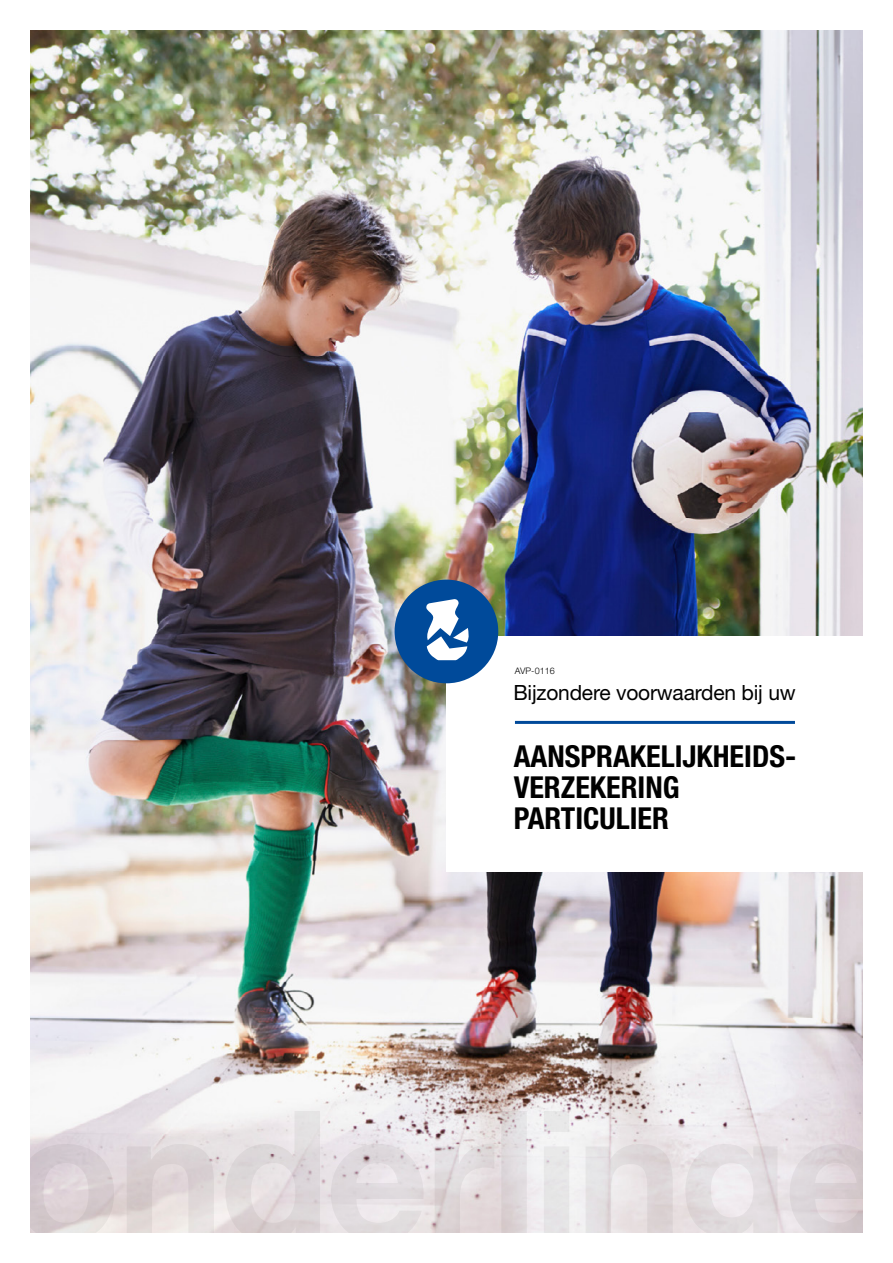
<style>
.page{position:relative;width:893px;height:1263px;background:#fff}
.page>*{position:absolute;margin:0;border:0;box-sizing:border-box;transform-origin:0 0}
.t1{font:700 condensed 30.3px/30.9px "Helvetica Neue LT Std";color:#000}
.t2{font:21px "Helvetica Neue LT Std";letter-spacing:-.01em;color:#000}
.t3{font:300 9px "Helvetica Neue LT Std";letter-spacing:.01em;color:#000}
</style>
<div class="page">
<img style="left:31px;top:31px;width:831px;height:1080px">
<div style="left:446px;top:636px;width:447px;height:236px;background:#fff"></div>
<div style="left:395px;top:580px;width:103px;height:103px;background:#004a9a;border-radius:50%"></div>
<svg style="left:30px;top:1111px;width:833px;height:122px;background:#e3dddf"></svg>
<hr style="left:515px;top:721px;width:280px;height:3px;background:#004a9a">
<svg style="left:426px;top:599px;width:43px;height:61px"></svg>
<p class="t3" style="left:515px;top:665px;width:42px">AVP-0116</p>
<p class="t2" style="left:513px;top:679px;width:284px">Bijzondere voorwaarden bij uw</p>
<p class="t1" style="left:514px;top:740px;width:284px">AANSPRAKELIJKHEIDS-<br>VERZEKERING<br>PARTICULIER</p>
</div>
